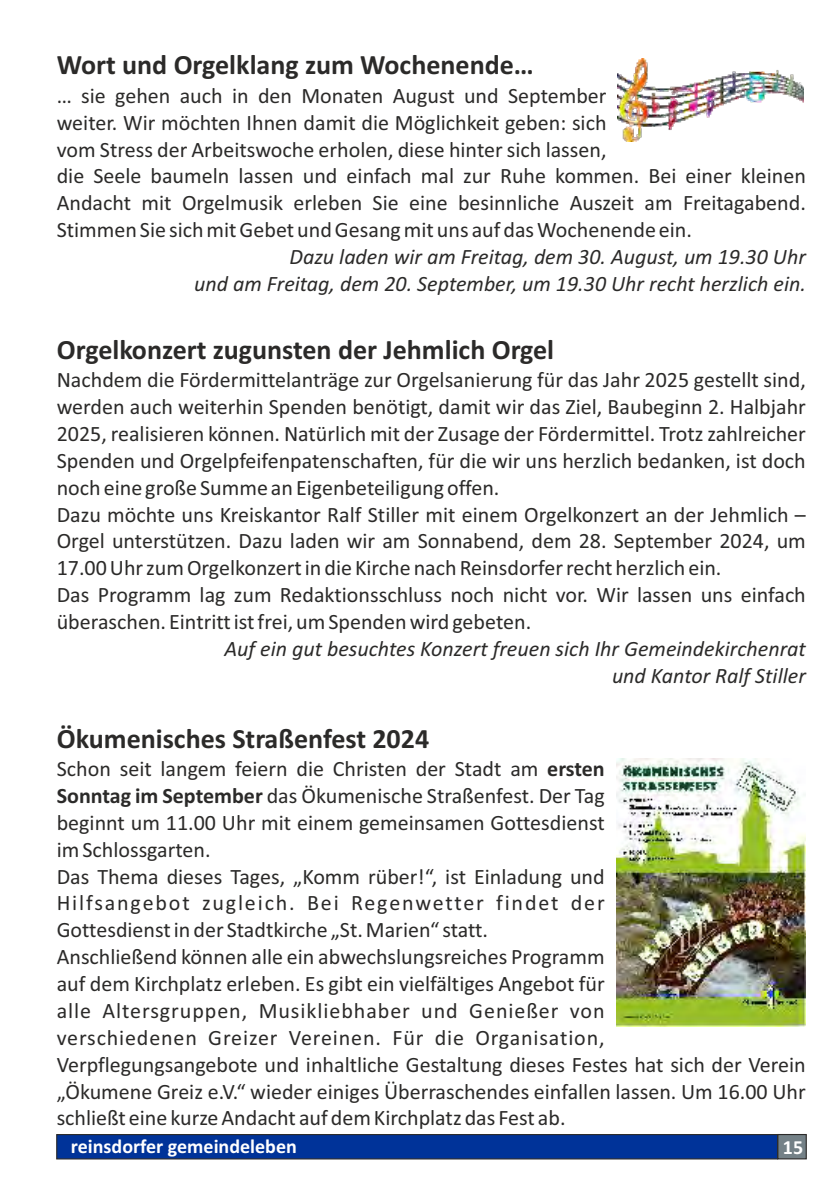
<style>
.page{position:relative;width:840px;height:1191px;background:#fff}
.page>*{position:absolute;margin:0;border:0;box-sizing:border-box;transform-origin:0 0}
.t1{font:700 28px "Calibri";color:#2b2a29}
.t2{font:22px/26.8px "Calibri";color:#2b2a29}
.t3{font:italic 22px/26.8px "Calibri";color:#2b2a29;text-align:right}
.t4{font:700 20px "Calibri";color:#fff}
.s1{font-weight:700}
</style>
<div class="page">
<div style="left:56px;top:1134px;width:721px;height:25px;background:#039;border:1px solid #2b2a29"></div>
<div style="left:776px;top:1134px;width:30px;height:25px;background:#748187;border:1px solid #2b2a29"></div>
<img style="left:617px;top:58px;width:185px;height:83px">
<img style="left:616px;top:759px;width:189px;height:268px">
<p class="t1" style="left:57px;top:53px;width:478px">Wort und Orgelklang zum Wochenende…</p>
<p class="t2" style="left:57px;top:84px;width:750px">… sie gehen auch in den Monaten August und September<br>weiter. Wir möchten Ihnen damit die Möglichkeit geben: sich<br>vom Stress der Arbeitswoche erholen, diese hinter sich lassen,<br>die Seele baumeln lassen und einfach mal zur Ruhe kommen. Bei einer kleinen Andacht mit Orgelmusik erleben Sie eine besinnliche Auszeit am Freitagabend.<br>Stimmen Sie sich mit Gebet und Gesang mit uns auf das Wochenende ein.</p>
<p class="t3" style="left:194px;top:245px;width:612px">Dazu laden wir am Freitag, dem 30. August, um 19.30 Uhr<br>und am Freitag, dem 20. September, um 19.30 Uhr recht herzlich ein.</p>
<p class="t1" style="left:57px;top:338px;width:498px">Orgelkonzert zugunsten der Jehmlich Orgel</p>
<p class="t2" style="left:57px;top:368px;width:750px">Nachdem die Fördermittelanträge zur Orgelsanierung für das Jahr 2025 gestellt sind, werden auch weiterhin Spenden benötigt, damit wir das Ziel, Baubeginn 2. Halbjahr 2025, realisieren können. Natürlich mit der Zusage der Fördermittel. Trotz zahlreicher Spenden und Orgelpfeifenpatenschaften, für die wir uns herzlich bedanken, ist doch noch eine große Summe an Eigenbeteiligung offen.<br>Dazu möchte uns Kreiskantor Ralf Stiller mit einem Orgelkonzert an der Jehmlich – Orgel unterstützen. Dazu laden wir am Sonnabend, dem 28. September 2024, um 17.00 Uhr zum Orgelkonzert in die Kirche nach Reinsdorfer recht herzlich ein.<br>Das Programm lag zum Redaktionsschluss noch nicht vor. Wir lassen uns einfach überaschen. Eintritt ist frei, um Spenden wird gebeten.</p>
<p class="t3" style="left:224px;top:637px;width:582px">Auf ein gut besuchtes Konzert freuen sich Ihr Gemeindekirchenrat und Kantor Ralf Stiller</p>
<p class="t1" style="left:57px;top:726px;width:374px">Ökumenisches Straßenfest 2024</p>
<p class="t2" style="left:57px;top:757px;width:750px">Schon seit langem feiern die Christen der Stadt am <span class="s1">ersten<br>Sonntag im September</span> das Ökumenische Straßenfest. Der Tag<br>beginnt um 11.00 Uhr mit einem gemeinsamen Gottesdienst<br>im Schlossgarten.<br>Das Thema dieses Tages, „Komm rüber!“, ist Einladung und<br>Hilfsangebot zugleich. Bei Regenwetter findet der<br>Gottesdienst in der Stadtkirche „St. Marien“ statt.<br>Anschließend können alle ein abwechslungsreiches Programm<br>auf dem Kirchplatz erleben. Es gibt ein vielfältiges Angebot für<br>alle Altersgruppen, Musikliebhaber und Genießer von<br>verschiedenen Greizer Vereinen. Für die Organisation, Verpflegungsangebote und inhaltliche Gestaltung dieses Festes hat sich der Verein „Ökumene Greiz e.V.“ wieder einiges Überraschendes einfallen lassen. Um 16.00 Uhr schließt eine kurze Andacht auf dem Kirchplatz das Fest ab.</p>
<p class="t4" style="left:71px;top:1137px;width:227px">reinsdorfer gemeindeleben</p>
<p class="t4" style="left:782px;top:1138px;width:22px">15</p>
</div>
